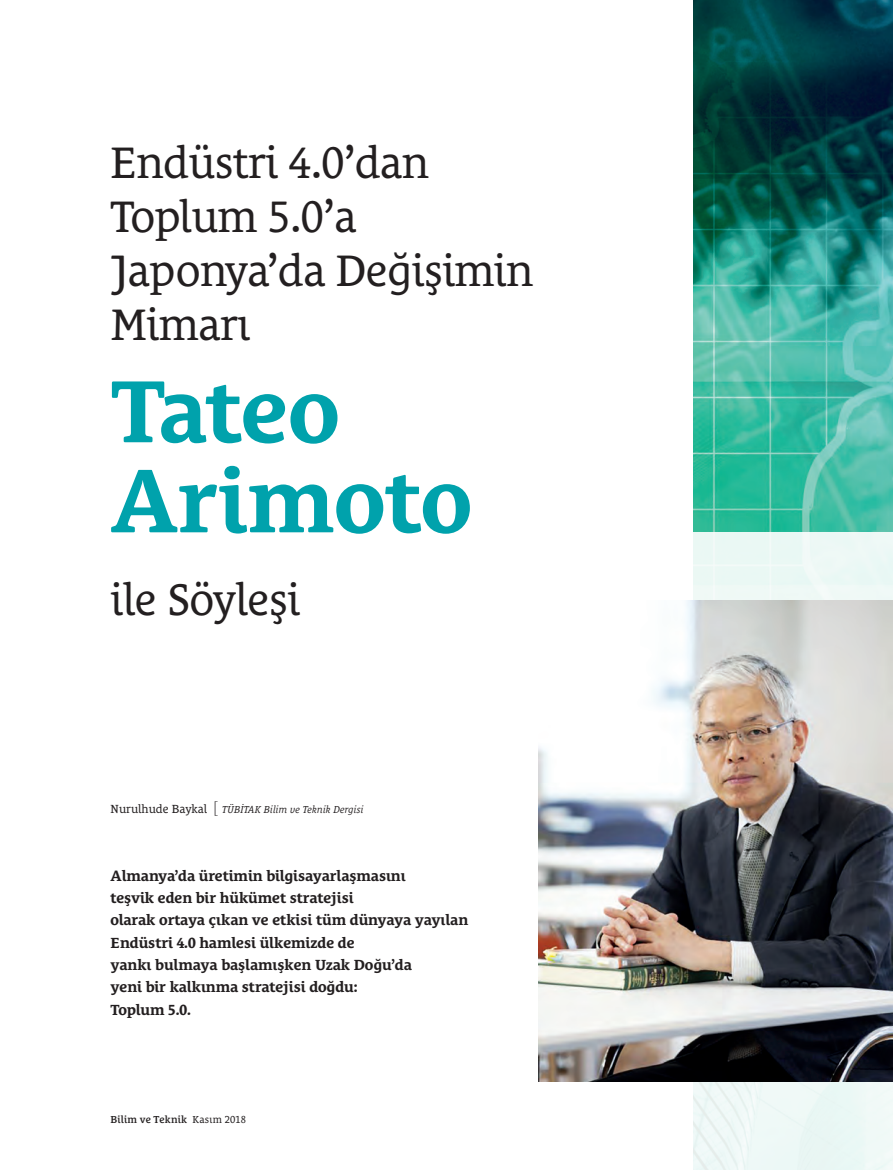
<style>
.page{position:relative;width:893px;height:1170px;background:#fff}
.page>*{position:absolute;margin:0;border:0;box-sizing:border-box;transform-origin:0 0}
.t1{font:700 90px/90px "Le Monde Courrier Pro";letter-spacing:-.005em;color:#00a2ac}
.t2{font:45px/54px "Le Monde Courrier Pro";letter-spacing:-.015em;color:#231f20}
.t3{font:700 15px/22.4px "Le Monde Courrier Pro";letter-spacing:-.005em;color:#231f20}
.t4{font:italic 10.35px "Le Monde Courrier Pro";color:#231f20}
.t5{font:600 10.35px "Le Monde Courrier Pro";letter-spacing:.01em;color:#231f20}
.s1{font-style:normal;font-size:12px}
.s2{font-family:"Le Monde Sans Pro";font-weight:300;font-style:normal;font-stretch:expanded;font-size:16.2px}
.s3{font-weight:400}
</style>
<div class="page">
<div style="left:693px;top:531px;width:200px;height:638px;background:#edf8f5"></div>
<img style="left:538px;top:600px;width:355px;height:480px">
<img style="left:693px;top:0;width:200px;height:531px">
<h2 class="t2" style="left:111px;top:130px;width:424px">Endüstri 4.0’dan<br>Toplum 5.0’a<br>Japonya’da Değişimin<br>Mimarı</h2>
<h1 class="t1" style="left:111px;top:355px;width:363px">Tateo<br>Arimoto</h1>
<h2 class="t2" style="left:111px;top:567px;width:191px">ile Söyleşi</h2>
<p class="t4" style="left:111px;top:800px;width:255px"><span class="s1">Nurulhude Baykal</span> <span class="s2">[</span> TÜBİTAK Bilim ve Teknik Dergisi</p>
<p class="t3" style="left:111px;top:862px;width:359px">Almanya’da üretimin bilgisayarlaşmasını<br>teşvik eden bir hükümet stratejisi<br>olarak ortaya çıkan ve etkisi tüm dünyaya yayılan Endüstri 4.0 hamlesi ülkemizde de<br>yankı bulmaya başlamışken Uzak Doğu’da<br>yeni bir kalkınma stratejisi doğdu:<br>Toplum 5.0.</p>
<p class="t5" style="left:111px;top:1110px;width:137px">Bilim ve Teknik <span class="s3">Kasım 2018</span></p>
</div>
